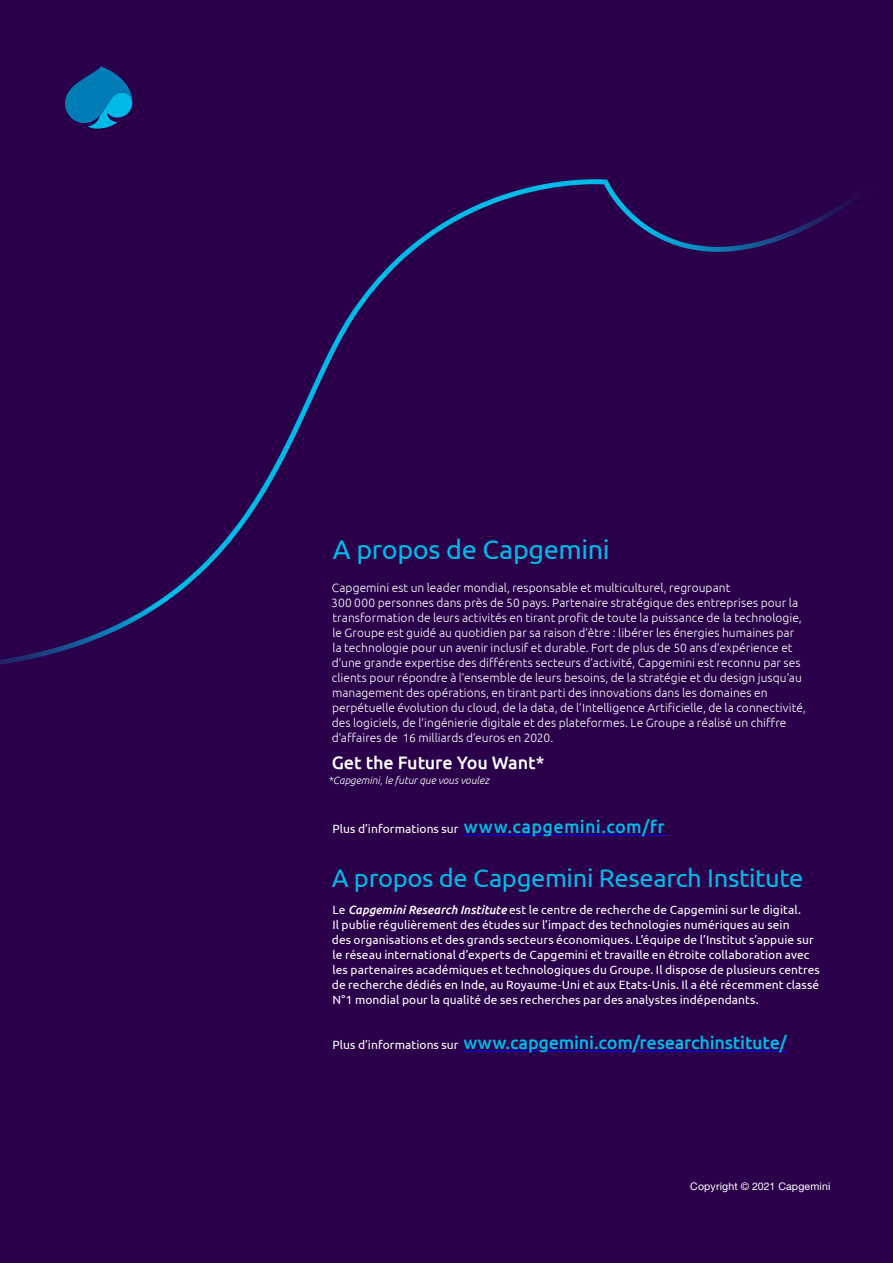
<style>
.page{position:relative;width:893px;height:1263px;background:#2a004a}
.page>*{position:absolute;margin:0;border:0;box-sizing:border-box;transform-origin:0 0}
.cbe-title{font:27px "Ubuntu";letter-spacing:-.015em;color:#00b9e7}
.cbe-title-2{font:25.5px "Ubuntu";letter-spacing:-.015em;color:#00b9e7}
.cbe-url_2{font:500 18px "Ubuntu";letter-spacing:-.015em;color:#00b9e7}
.cbe-title-3{font:500 18px "Ubuntu";letter-spacing:-.01em;color:#fff}
.cbe-title-4{font:300 12px/15px "Ubuntu";letter-spacing:.005em;color:#fff}
.cbe-text{font:12px/15px "Ubuntu";letter-spacing:.005em;color:#fff}
.cbe-url{font:12px "Ubuntu";letter-spacing:.005em;color:#fff}
.cbe-title-5{font:italic 300 10.5px "Ubuntu";color:#fff}
.copyright{font:10.5px "Helvetica Neue LT Std";letter-spacing:.015em;color:#fff}
.s1{font-weight:500;font-size:18px;color:#00b9e7}
.s2{font-weight:500;font-style:italic}
.s3{font-weight:400;font-size:12px;color:#fff}
</style>
<div class="page">
<svg style="left:0;top:179px;width:853px;height:486px"></svg>
<hr style="left:464px;top:835px;width:201px;height:1px;background:#00f">
<hr style="left:463px;top:1051px;width:324px;height:1px;background:#00f">
<svg style="left:65px;top:66px;width:67px;height:63px"></svg>
<p class="cbe-title" style="left:333px;top:533px;width:279px">A propos de Capgemini</p>
<p class="cbe-title-4" style="left:331px;top:580px;width:476px">Capgemini est un leader mondial, responsable et multiculturel, regroupant<br>300 000 personnes dans près de 50 pays. Partenaire stratégique des entreprises pour la transformation de leurs activités en tirant profit de toute la puissance de la technologie, le Groupe est guidé au quotidien par sa raison d’être : libérer les énergies humaines par<br>la technologie pour un avenir inclusif et durable. Fort de plus de 50 ans d’expérience et d’une grande expertise des différents secteurs d’activité, Capgemini est reconnu par ses clients pour répondre à l’ensemble de leurs besoins, de la stratégie et du design jusqu’au management des opérations, en tirant parti des innovations dans les domaines en perpétuelle évolution du cloud, de la data, de l’Intelligence Artificielle, de la connectivité, des logiciels, de l’ingénierie digitale et des plateformes. Le Groupe a réalisé un chiffre d’affaires de 16 milliards d’euros en 2020.</p>
<p class="cbe-title-3" style="left:332px;top:751px;width:214px">Get the Future You Want*</p>
<p class="cbe-title-5" style="left:328px;top:774px;width:162px">*Capgemini, le futur que vous voulez</p>
<p class="cbe-url" style="left:332px;top:822px;width:334px">Plus d’informations sur <span class="s1">www.capgemini.com/fr</span></p>
<p class="cbe-title-2" style="left:332px;top:863px;width:473px">A propos de Capgemini Research Institute</p>
<p class="cbe-text" style="left:332px;top:902px;width:489px">Le <span class="s2">Capgemini Research Institute</span> est le centre de recherche de Capgemini sur le digital.<br>Il publie régulièrement des études sur l’impact des technologies numériques au sein<br>des organisations et des grands secteurs économiques. L’équipe de l’Institut s’appuie sur le réseau international d’experts de Capgemini et travaille en étroite collaboration avec les partenaires académiques et technologiques du Groupe. Il dispose de plusieurs centres de recherche dédiés en Inde, au Royaume-Uni et aux Etats-Unis. Il a été récemment classé N°1 mondial pour la qualité de ses recherches par des analystes indépendants.</p>
<p class="cbe-url_2" style="left:332px;top:1031px;width:456px"><span class="s3">Plus d’informations sur</span> www.capgemini.com/researchinstitute/</p>
<p class="copyright" style="left:690px;top:1180px;width:142px">Copyright © 2021 Capgemini</p>
</div>
